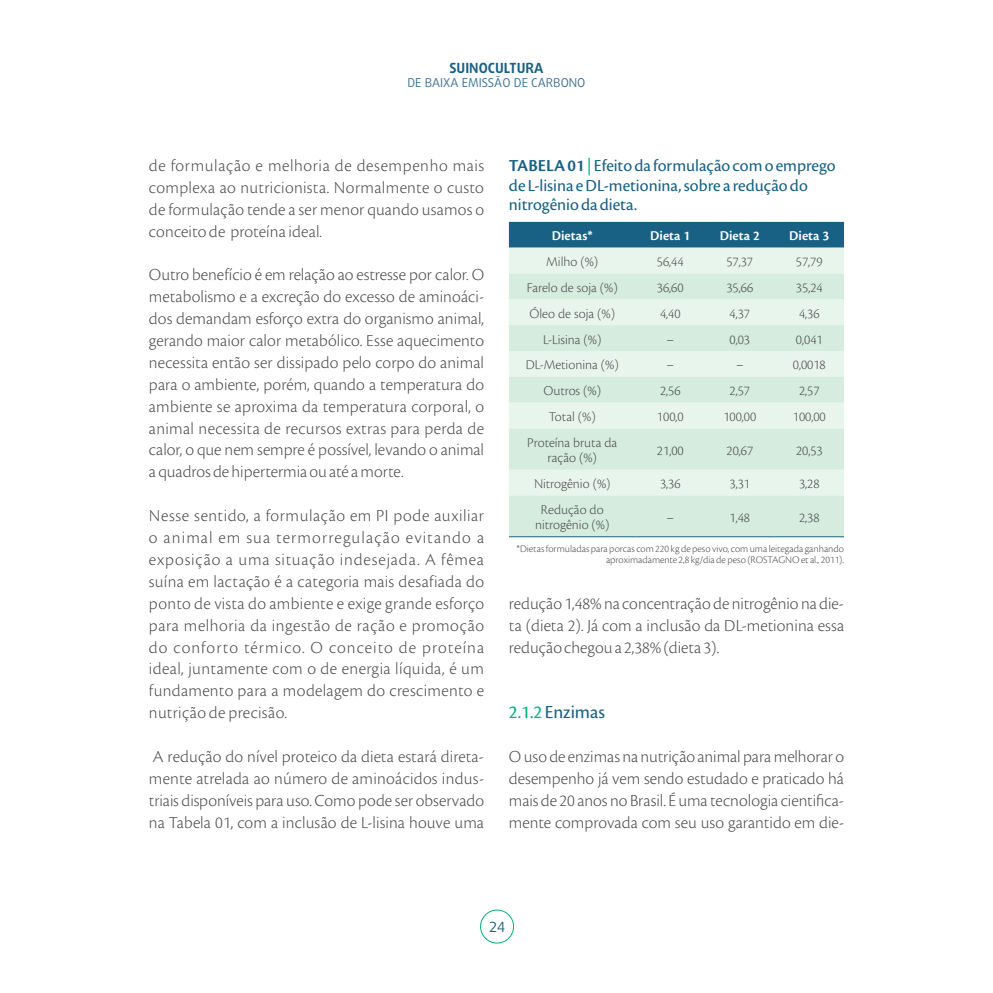
<style>
.page{position:relative;width:993px;height:993px;background:#fff}
.page>*{position:absolute;margin:0;border:0;box-sizing:border-box;transform-origin:0 0}
.t1{font:19.25px "Cronos Pro";color:#186185}
.t2{font:300 17.5px/21.9px "Cronos Pro";letter-spacing:.005em;color:#4d4d4f;text-align:justify}
.t3{font:17.5px/19.2px "Cronos Pro";color:#186185}
.t4{font:300 14px/15.4px "Cronos Pro";color:#4d4d4f;text-align:center}
.t5{font:600 14px "Cronos Pro";letter-spacing:.005em;color:#fff}
.t6{font:700 14px "Daxline Pro";color:#186185}
.t7{font:14px "Daxline Pro";color:#186185}
.t8{font:12.25px "Daxline Pro";color:#44789a}
.t9{font:300 10.5px/11.5px "Cronos Pro";color:#4d4d4f;text-align:right}
.s1{font-weight:600}
.s2{color:#00b37d}
</style>
<div class="page">
<div style="left:480px;top:909px;width:34px;height:34px;border:1px solid #00b37d;border-radius:50%"></div>
<div style="left:508px;top:222px;width:335px;height:25px;background:#186185"></div>
<div style="left:508px;top:247px;width:335px;height:26px;background:#e8f5ed"></div>
<svg style="left:509px;top:273px;width:334px;height:263px;background:#dcefe4"></svg>
<hr style="left:508px;top:536px;width:127px;height:1px;background:#186185">
<hr style="left:635px;top:536px;width:69px;height:1px;background:#186185">
<hr style="left:704px;top:536px;width:70px;height:1px;background:#186185">
<hr style="left:774px;top:536px;width:69px;height:1px;background:#186185">
<p class="t6" style="left:449px;top:59px;width:95px">SUINOCULTURA</p>
<p class="t8" style="left:407px;top:74px;width:179px">DE BAIXA EMISSÃO DE CARBONO</p>
<p class="t2" style="left:149px;top:154px;width:336px">de formulação e melhoria de desempenho mais complexa ao nutricionista. Normalmente o custo de formulação tende a ser menor quando usamos o conceito de proteína ideal.</p>
<p class="t2" style="left:149px;top:264px;width:336px">Outro benefício é em relação ao estresse por calor. O metabolismo e a excreção do excesso de aminoáci&shy;dos demandam esforço extra do organismo animal, gerando maior calor metabólico. Esse aquecimento necessita então ser dissipado pelo corpo do animal para o ambiente, porém, quando a temperatura do ambiente se aproxima da temperatura corporal, o animal necessita de recursos extras para perda de calor, o que nem sempre é possível, levando o animal a quadros de hipertermia ou até a morte.</p>
<p class="t2" style="left:149px;top:504px;width:336px">Nesse sentido, a formulação em PI pode auxiliar o animal em sua termorregulação evitando a exposição a uma situação indesejada. A fêmea suína em lactação é a categoria mais desafiada do ponto de vista do ambiente e exige grande esforço para melhoria da ingestão de ração e promoção do conforto térmico. O conceito de proteína ideal, juntamente com o de energia líquida, é um fundamento para a modelagem do crescimento e nutrição de precisão.</p>
<p class="t2" style="left:149px;top:745px;width:336px">A redução do nível proteico da dieta estará direta&shy;mente atrelada ao número de aminoácidos indus&shy;triais disponíveis para uso. Como pode ser observado na Tabela 01, com a inclusão de L-lisina houve uma</p>
<p class="t3" style="left:508px;top:156px;width:328px"><span class="s1">TABELA 01</span> <span class="s2">|</span> Efeito da formulação com o emprego de L-lisina e DL-metionina, sobre a redução do nitrogênio da dieta.</p>
<p class="t5" style="left:551px;top:228px;width:42px">Dietas*</p>
<p class="t5" style="left:650px;top:228px;width:42px">Dieta 1</p>
<p class="t5" style="left:719px;top:228px;width:42px">Dieta 2</p>
<p class="t5" style="left:789px;top:228px;width:42px">Dieta 3</p>
<p class="t4" style="left:546px;top:254px;width:54px">Milho (%)</p>
<p class="t4" style="left:656px;top:254px;width:28px">56,44</p>
<p class="t4" style="left:726px;top:254px;width:28px">57,37</p>
<p class="t4" style="left:795px;top:254px;width:28px">57,79</p>
<p class="t4" style="left:526px;top:280px;width:92px">Farelo de soja (%)</p>
<p class="t4" style="left:656px;top:280px;width:28px">36,60</p>
<p class="t4" style="left:726px;top:280px;width:28px">35,66</p>
<p class="t4" style="left:795px;top:280px;width:28px">35,24</p>
<p class="t4" style="left:529px;top:305px;width:87px">Óleo de soja (%)</p>
<p class="t4" style="left:659px;top:305px;width:22px">4,40</p>
<p class="t4" style="left:729px;top:305px;width:22px">4,37</p>
<p class="t4" style="left:798px;top:305px;width:22px">4,36</p>
<p class="t4" style="left:543px;top:331px;width:60px">L-Lisina (%)</p>
<p class="t4" style="left:666px;top:331px;width:9px">–</p>
<p class="t4" style="left:729px;top:331px;width:22px">0,03</p>
<p class="t4" style="left:795px;top:331px;width:28px">0,041</p>
<p class="t4" style="left:525px;top:357px;width:94px">DL-Metionina (%)</p>
<p class="t4" style="left:666px;top:357px;width:9px">–</p>
<p class="t4" style="left:735px;top:357px;width:9px">–</p>
<p class="t4" style="left:792px;top:357px;width:34px">0,0018</p>
<p class="t4" style="left:543px;top:383px;width:59px">Outros (%)</p>
<p class="t4" style="left:659px;top:383px;width:22px">2,56</p>
<p class="t4" style="left:729px;top:383px;width:22px">2,57</p>
<p class="t4" style="left:798px;top:383px;width:22px">2,57</p>
<p class="t4" style="left:548px;top:409px;width:48px">Total (%)</p>
<p class="t4" style="left:656px;top:409px;width:28px">100,0</p>
<p class="t4" style="left:723px;top:409px;width:34px">100,00</p>
<p class="t4" style="left:792px;top:409px;width:34px">100,00</p>
<p class="t4" style="left:527px;top:434px;width:91px">Proteína bruta da ração (%)</p>
<p class="t4" style="left:656px;top:442px;width:28px">21,00</p>
<p class="t4" style="left:726px;top:442px;width:28px">20,67</p>
<p class="t4" style="left:795px;top:442px;width:28px">20,53</p>
<p class="t4" style="left:534px;top:476px;width:78px">Nitrogênio (%)</p>
<p class="t4" style="left:660px;top:476px;width:22px">3,36</p>
<p class="t4" style="left:729px;top:476px;width:22px">3,31</p>
<p class="t4" style="left:798px;top:476px;width:22px">3,28</p>
<p class="t4" style="left:535px;top:501px;width:76px">Redução do nitrogênio (%)</p>
<p class="t4" style="left:666px;top:509px;width:9px">–</p>
<p class="t4" style="left:729px;top:509px;width:22px">1,48</p>
<p class="t4" style="left:798px;top:509px;width:22px">2,38</p>
<p class="t9" style="left:516px;top:542px;width:329px">*Dietas formuladas para porcas com 220 kg de peso vivo, com uma leitegada ganhando aproximadamente 2,8 kg/dia de peso (ROSTAGNO et al., 2011).</p>
<p class="t2" style="left:508px;top:592px;width:336px">redução 1,48% na concentração de nitrogênio na die&shy;ta (dieta 2). Já com a inclusão da DL-metionina essa redução chegou a 2,38% (dieta 3).</p>
<p class="t1" style="left:508px;top:701px;width:98px"><span class="s2">2.1.2</span> Enzimas</p>
<p class="t2" style="left:508px;top:745px;width:336px">O uso de enzimas na nutrição animal para melhorar o desempenho já vem sendo estudado e praticado há mais de 20 anos no Brasil. É uma tecnologia cientifica&shy;mente comprovada com seu uso garantido em die-</p>
<p class="t7" style="left:489px;top:917px;width:17px">24</p>
</div>
